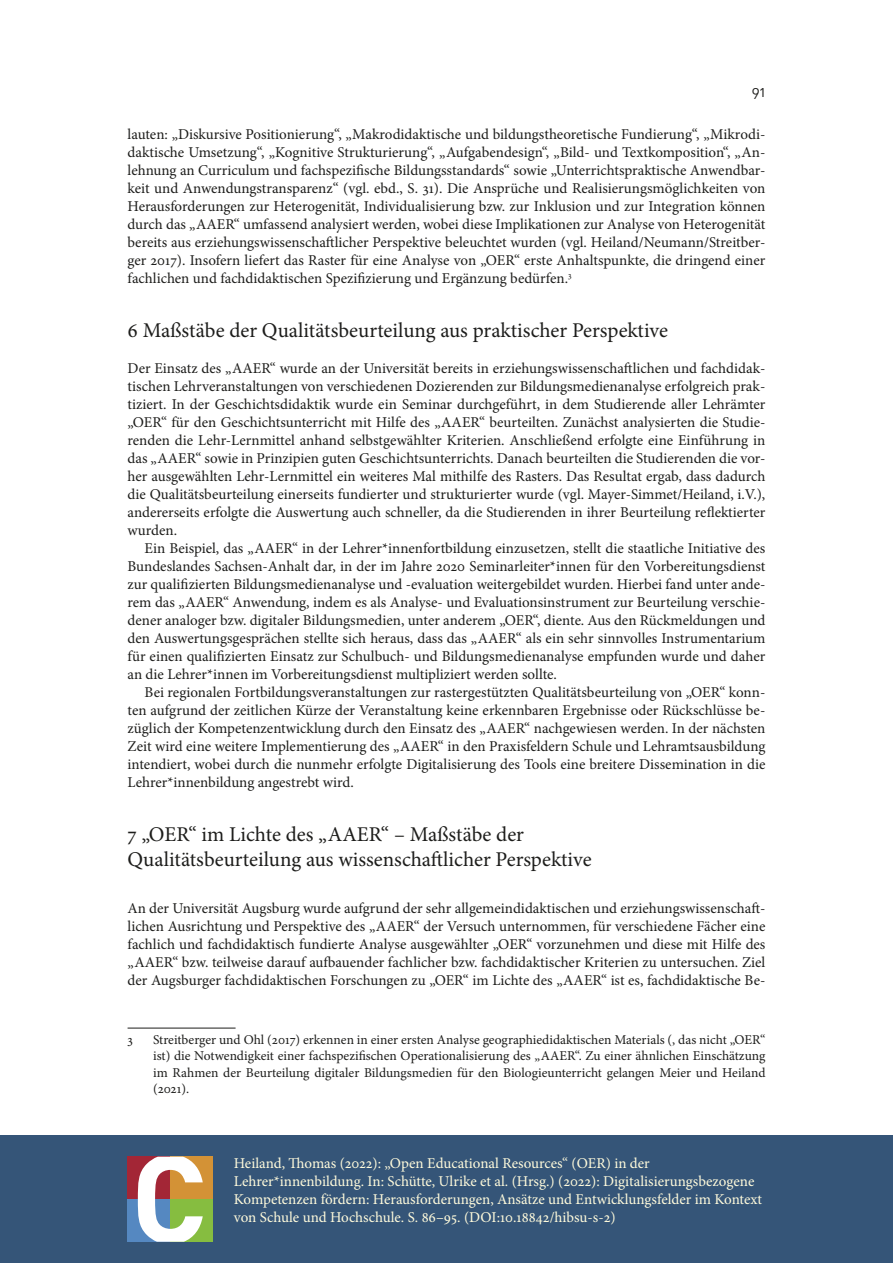
<style>
.page{position:relative;width:893px;height:1263px;background:#fff}
.page>*{position:absolute;margin:0;border:0;box-sizing:border-box;transform-origin:0 0}
.t1{font:21px/25.2px "Minion Pro";color:#1d1d1b}
.t2{font:15px/18px "Minion Pro";color:#1d1d1b;text-align:justify}
.t3{font:15px/18px "Minion Pro";color:#fffbdc}
.t4{font:15px "DIN Pro";color:#1d1d1b}
.t5{font:13.5px/16.2px "Minion Pro";color:#1d1d1b;text-align:justify}
</style>
<div class="page">
<div style="left:0;top:1135px;width:893px;height:128px;background:#355578"></div>
<div style="left:170px;top:1199px;width:43px;height:43px;background:#86bd40"></div>
<div style="left:170px;top:1157px;width:43px;height:42px;background:#d39236"></div>
<div style="left:128px;top:1199px;width:42px;height:43px;background:#5588c1"></div>
<div style="left:128px;top:1157px;width:42px;height:42px;background:#a32636"></div>
<svg style="left:138px;top:1157px;width:65px;height:85px"></svg>
<hr style="left:128px;top:1028px;width:108px;height:1px;background:#1d1d1b">
<p class="t4" style="left:752px;top:79px;width:15px">91</p>
<p class="t2" style="left:128px;top:125px;width:639px">lauten: „Diskursive Positionierung“, „Makrodidaktische und bildungstheoretische Fundierung“, „Mikrodi&shy;daktische Umsetzung“, „Kognitive Strukturierung“, „Aufgabendesign“, „Bild- und Textkomposition“, „An&shy;lehnung an Curriculum und fachspezifische Bildungsstandards“ sowie „Unterrichtspraktische Anwendbar&shy;keit und Anwendungstransparenz“ (vgl. ebd., S. 31). Die Ansprüche und Realisierungsmöglichkeiten von Herausforderungen zur Heterogenität, Individualisierung bzw. zur Inklusion und zur Integration können durch das „AAER“ umfassend analysiert werden, wobei diese Implikationen zur Analyse von Heterogenität bereits aus erziehungswissenschaftlicher Perspektive beleuchtet wurden (vgl. Heiland/Neumann/Streitber&shy;ger 2017). Insofern liefert das Raster für eine Analyse von „OER“ erste Anhaltspunkte, die dringend einer fachlichen und fachdidaktischen Spezifizierung und Ergänzung bedürfen.<sup>3</sup></p>
<h1 class="t1" style="left:128px;top:318px;width:542px">6 Maßstäbe der Qualitätsbeurteilung aus praktischer Perspektive</h1>
<p class="t2" style="left:128px;top:359px;width:639px">Der Einsatz des „AAER“ wurde an der Universität bereits in erziehungswissenschaftlichen und fachdidak&shy;tischen Lehrveranstaltungen von verschiedenen Dozierenden zur Bildungsmedienanalyse erfolgreich prak&shy;tiziert. In der Geschichtsdidaktik wurde ein Seminar durchgeführt, in dem Studierende aller Lehrämter „OER“ für den Geschichtsunterricht mit Hilfe des „AAER“ beurteilten. Zunächst analysierten die Studie&shy;renden die Lehr-Lernmittel anhand selbstgewählter Kriterien. Anschließend erfolgte eine Einführung in das „AAER“ sowie in Prinzipien guten Geschichtsunterrichts. Danach beurteilten die Studierenden die vor&shy;her ausgewählten Lehr-Lernmittel ein weiteres Mal mithilfe des Rasters. Das Resultat ergab, dass dadurch die Qualitätsbeurteilung einerseits fundierter und strukturierter wurde (vgl. Mayer-Simmet/Heiland, i.V.), andererseits erfolgte die Auswertung auch schneller, da die Studierenden in ihrer Beurteilung reflektierter wurden.</p>
<p class="t2" style="left:128px;top:539px;width:639px;text-indent:17px">Ein Beispiel, das „AAER“ in der Lehrer*innenfortbildung einzusetzen, stellt die staatliche Initiative des Bundeslandes Sachsen-Anhalt dar, in der im Jahre 2020 Seminarleiter*innen für den Vorbereitungsdienst zur qualifizierten Bildungsmedienanalyse und -evaluation weitergebildet wurden. Hierbei fand unter ande&shy;rem das „AAER“ Anwendung, indem es als Analyse- und Evaluationsinstrument zur Beurteilung verschie&shy;dener analoger bzw. digitaler Bildungsmedien, unter anderem „OER“, diente. Aus den Rückmeldungen und den Auswertungsgesprächen stellte sich heraus, dass das „AAER“ als ein sehr sinnvolles Instrumentarium für einen qualifizierten Einsatz zur Schulbuch- und Bildungsmedienanalyse empfunden wurde und daher an die Lehrer*innen im Vorbereitungsdienst multipliziert werden sollte.</p>
<p class="t2" style="left:128px;top:683px;width:639px;text-indent:17px">Bei regionalen Fortbildungsveranstaltungen zur rastergestützten Qualitätsbeurteilung von „OER“ konn&shy;ten aufgrund der zeitlichen Kürze der Veranstaltung keine erkennbaren Ergebnisse oder Rückschlüsse be&shy;züglich der Kompetenzentwicklung durch den Einsatz des „AAER“ nachgewiesen werden. In der nächsten Zeit wird eine weitere Implementierung des „AAER“ in den Praxisfeldern Schule und Lehramtsausbildung intendiert, wobei durch die nunmehr erfolgte Digitalisierung des Tools eine breitere Dissemination in die Lehrer*innenbildung angestrebt wird.</p>
<h1 class="t1" style="left:128px;top:822px;width:466px">7 „OER“ im Lichte des „AAER“ – Maßstäbe der<br>Qualitätsbeurteilung aus wissenschaftlicher Perspektive</h1>
<p class="t2" style="left:128px;top:899px;width:639px">An der Universität Augsburg wurde aufgrund der sehr allgemeindidaktischen und erziehungswissenschaft&shy;lichen Ausrichtung und Perspektive des „AAER“ der Versuch unternommen, für verschiedene Fächer eine fachlich und fachdidaktisch fundierte Analyse ausgewählter „OER“ vorzunehmen und diese mit Hilfe des „AAER“ bzw. teilweise darauf aufbauender fachlicher bzw. fachdidaktischer Kriterien zu untersuchen. Ziel der Augsburger fachdidaktischen Forschungen zu „OER“ im Lichte des „AAER“ ist es, fachdidaktische Be-</p>
<p class="t5" style="left:128px;top:1032px;width:7px">3</p>
<p class="t5" style="left:153px;top:1032px;width:614px">Streitberger und Ohl (2017) erkennen in einer ersten Analyse geographiedidaktischen Materials (, das nicht „OER“ ist) die Notwendigkeit einer fachspezifischen Operationalisierung des „AAER“. Zu einer ähnlichen Einschätzung im Rahmen der Beurteilung digitaler Bildungsmedien für den Biologieunterricht gelangen Meier und Heiland (2021).</p>
<p class="t3" style="left:234px;top:1154px;width:530px">Heiland, Thomas (2022): „Open Educational Resources“ (OER) in der Lehrer*innenbildung. In: Schütte, Ulrike et al. (Hrsg.) (2022): Digitalisierungsbezogene Kompetenzen fördern: Herausforderungen, Ansätze und Entwicklungsfelder im Kontext von Schule und Hochschule. S. 86–95. (DOI:10.18842/hibsu-s-2)</p>
</div>
